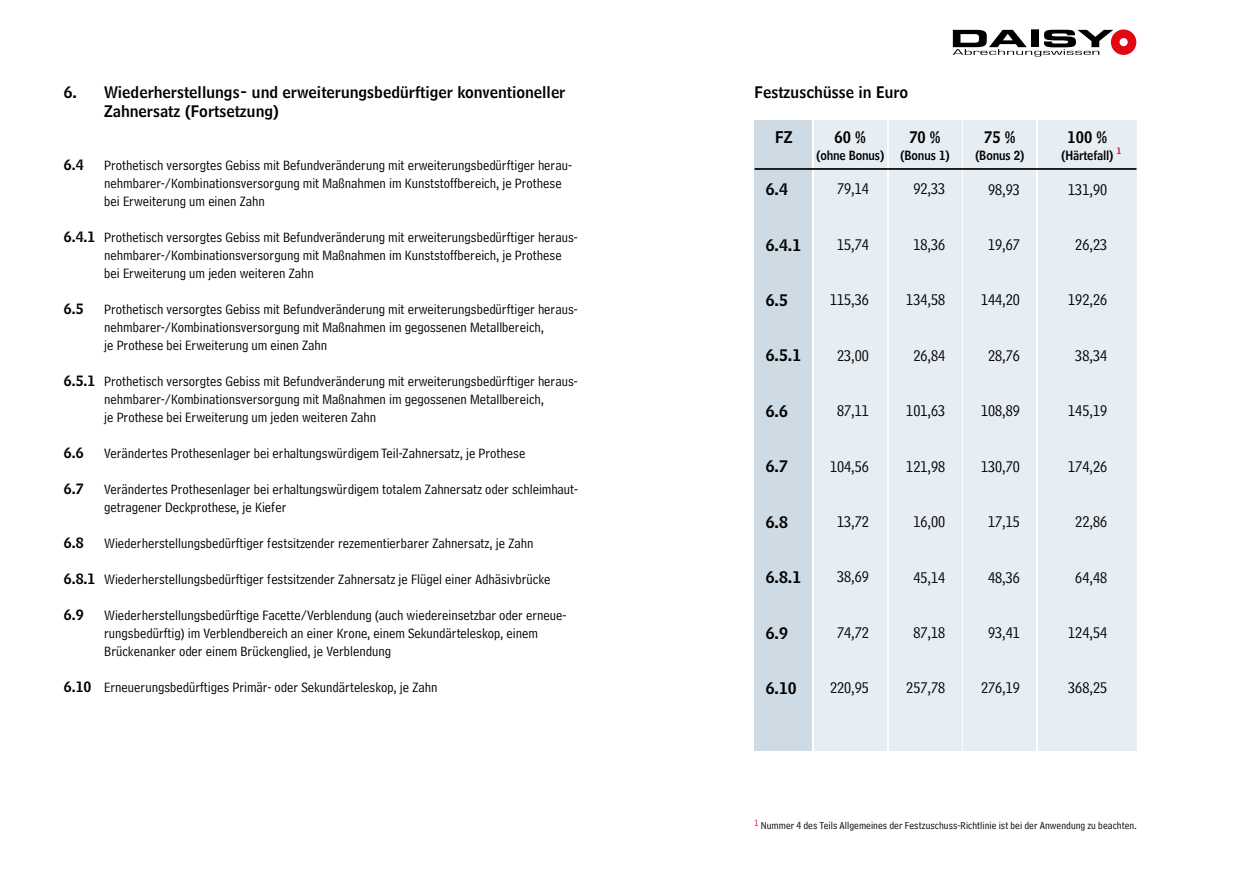
<style>
.page{position:relative;width:1259px;height:893px;background:#fff}
.page>*{position:absolute;margin:0;border:0;box-sizing:border-box;transform-origin:0 0}
.t1{font:15.9px "Bell Centennial Address";color:#000}
.t2{font:15.9px "Bell Centennial Name And Number";color:#000}
.t3{font:15.9px "Bell Centennial Name And Number";color:#000;scale:.93 1}
.t4{font:15.75px/18.9px "Bell Centennial Name And Number";color:#000}
.t5{font:14.25px/18px "Bell Centennial Address";color:#000}
.t6{font:14.25px "Bell Centennial Name And Number";color:#000}
.t7{font:12.6px "Bell Centennial Name And Number";letter-spacing:-.01em;color:#000;scale:.93 1}
.t8{font:10.65px "Bell Centennial Address";letter-spacing:.005em;color:#000}
.t9{font:9.15px "Bell Centennial Address";color:#e30613}
.t10{font:8.85px "Bell Centennial Name And Number";color:#e30613;scale:.93 1}
.s1{font-family:"Bell Centennial Name And Number"}
</style>
<div class="page">
<svg style="left:952px;top:29px;width:184px;height:28px"></svg>
<div style="left:754px;top:121px;width:57px;height:630px;background:#cedbe5"></div>
<div style="left:814px;top:121px;width:72px;height:630px;background:#e6edf3"></div>
<div style="left:889px;top:121px;width:72px;height:630px;background:#e6edf3"></div>
<div style="left:963px;top:121px;width:73px;height:630px;background:#e6edf3"></div>
<div style="left:1038px;top:121px;width:98px;height:630px;background:#e6edf3"></div>
<hr style="left:754px;top:168px;width:382px;height:2px;background:#000">
<p class="t4" style="left:104px;top:82px;width:463px;text-indent:-40px">6. Wiederherstellungs- und erweiterungsbedürftiger konventioneller<br>Zahnersatz (Fortsetzung)</p>
<p class="t6" style="left:64px;top:156px;width:21px">6.4</p>
<p class="t5" style="left:104px;top:157px;width:469px">Prothetisch versorgtes Gebiss mit Befundveränderung mit erweiterungsbedürftiger herau&shy;nehmbarer-/Kombinationsversorgung mit Maßnahmen im Kunststoffbereich, je Prothese bei Erweiterung um einen Zahn</p>
<p class="t5" style="left:104px;top:229px;width:475px;text-indent:-40px"><span class="s1">6.4.1</span> Prothetisch versorgtes Gebiss mit Befundveränderung mit erweiterungsbedürftiger heraus&shy;nehmbarer-/Kombinationsversorgung mit Maßnahmen im Kunststoffbereich, je Prothese bei Erweiterung um jeden weiteren Zahn</p>
<p class="t6" style="left:64px;top:300px;width:21px">6.5</p>
<p class="t5" style="left:104px;top:300px;width:475px">Prothetisch versorgtes Gebiss mit Befundveränderung mit erweiterungsbedürftiger heraus&shy;nehmbarer-/Kombinationsversorgung mit Maßnahmen im gegossenen Metallbereich,<br>je Prothese bei Erweiterung um einen Zahn</p>
<p class="t5" style="left:104px;top:372px;width:475px;text-indent:-40px"><span class="s1">6.5.1</span> Prothetisch versorgtes Gebiss mit Befundveränderung mit erweiterungsbedürftiger heraus&shy;nehmbarer-/Kombinationsversorgung mit Maßnahmen im gegossenen Metallbereich,<br>je Prothese bei Erweiterung um jeden weiteren Zahn</p>
<p class="t6" style="left:64px;top:444px;width:21px">6.6</p>
<p class="t5" style="left:104px;top:444px;width:422px">Verändertes Prothesenlager bei erhaltungswürdigem Teil-Zahnersatz, je Prothese</p>
<p class="t6" style="left:64px;top:480px;width:21px">6.7</p>
<p class="t5" style="left:104px;top:480px;width:475px">Verändertes Prothesenlager bei erhaltungswürdigem totalem Zahnersatz oder schleimhaut&shy;getragener Deckprothese, je Kiefer</p>
<p class="t6" style="left:64px;top:534px;width:21px">6.8</p>
<p class="t5" style="left:104px;top:534px;width:431px">Wiederherstellungsbedürftiger festsitzender rezementierbarer Zahnersatz, je Zahn</p>
<p class="t5" style="left:64px;top:570px;width:488px"><span class="s1">6.8.1</span> Wiederherstellungsbedürftiger festsitzender Zahnersatz je Flügel einer Adhäsivbrücke</p>
<p class="t6" style="left:64px;top:606px;width:21px">6.9</p>
<p class="t5" style="left:104px;top:606px;width:464px">Wiederherstellungsbedürftige Facette/Verblendung (auch wiedereinsetzbar oder erneue&shy;rungsbedürftig) im Verblendbereich an einer Krone, einem Sekundärteleskop, einem<br>Brückenanker oder einem Brückenglied, je Verblendung</p>
<p class="t5" style="left:64px;top:678px;width:375px"><span class="s1">6.10</span> Erneuerungsbedürftiges Primär- oder Sekundärteleskop, je Zahn</p>
<p class="t4" style="left:754px;top:82px;width:155px">Festzuschüsse in Euro</p>
<p class="t2" style="left:775px;top:127px;width:19px">FZ</p>
<p class="t3" style="left:834px;top:127px;width:35px">60 %</p>
<p class="t7" style="left:816px;top:148px;width:75px">(ohne Bonus)</p>
<p class="t3" style="left:909px;top:127px;width:35px">70 %</p>
<p class="t7" style="left:900px;top:148px;width:55px">(Bonus 1)</p>
<p class="t3" style="left:984px;top:127px;width:35px">75 %</p>
<p class="t7" style="left:975px;top:148px;width:55px">(Bonus 2)</p>
<p class="t3" style="left:1067px;top:127px;width:44px">100 %</p>
<p class="t7" style="left:1061px;top:148px;width:58px">(Härtefall)</p>
<p class="t10" style="left:1117px;top:146px;width:6px">1</p>
<p class="t2" style="left:765px;top:179px;width:24px">6.4</p>
<p class="t1" style="left:837px;top:180px;width:33px">79,14</p>
<p class="t1" style="left:913px;top:180px;width:33px">92,33</p>
<p class="t1" style="left:988px;top:180px;width:33px">98,93</p>
<p class="t1" style="left:1068px;top:180px;width:40px">131,90</p>
<p class="t2" style="left:765px;top:235px;width:37px">6.4.1</p>
<p class="t1" style="left:837px;top:235px;width:33px">15,74</p>
<p class="t1" style="left:913px;top:235px;width:33px">18,36</p>
<p class="t1" style="left:988px;top:235px;width:33px">19,67</p>
<p class="t1" style="left:1075px;top:236px;width:33px">26,23</p>
<p class="t2" style="left:765px;top:290px;width:24px">6.5</p>
<p class="t1" style="left:830px;top:291px;width:40px">115,36</p>
<p class="t1" style="left:906px;top:291px;width:40px">134,58</p>
<p class="t1" style="left:981px;top:291px;width:40px">144,20</p>
<p class="t1" style="left:1068px;top:291px;width:40px">192,26</p>
<p class="t2" style="left:765px;top:346px;width:37px">6.5.1</p>
<p class="t1" style="left:837px;top:346px;width:33px">23,00</p>
<p class="t1" style="left:913px;top:346px;width:33px">26,84</p>
<p class="t1" style="left:988px;top:346px;width:33px">28,76</p>
<p class="t1" style="left:1075px;top:346px;width:33px">38,34</p>
<p class="t2" style="left:765px;top:401px;width:24px">6.6</p>
<p class="t1" style="left:837px;top:402px;width:33px">87,11</p>
<p class="t1" style="left:906px;top:402px;width:40px">101,63</p>
<p class="t1" style="left:981px;top:402px;width:40px">108,89</p>
<p class="t1" style="left:1068px;top:402px;width:40px">145,19</p>
<p class="t2" style="left:765px;top:456px;width:24px">6.7</p>
<p class="t1" style="left:830px;top:457px;width:40px">104,56</p>
<p class="t1" style="left:906px;top:457px;width:40px">121,98</p>
<p class="t1" style="left:981px;top:457px;width:40px">130,70</p>
<p class="t1" style="left:1068px;top:457px;width:40px">174,26</p>
<p class="t2" style="left:765px;top:512px;width:24px">6.8</p>
<p class="t1" style="left:837px;top:513px;width:33px">13,72</p>
<p class="t1" style="left:913px;top:513px;width:33px">16,00</p>
<p class="t1" style="left:988px;top:513px;width:33px">17,15</p>
<p class="t1" style="left:1075px;top:513px;width:33px">22,86</p>
<p class="t2" style="left:765px;top:567px;width:37px">6.8.1</p>
<p class="t1" style="left:837px;top:568px;width:33px">38,69</p>
<p class="t1" style="left:913px;top:568px;width:33px">45,14</p>
<p class="t1" style="left:988px;top:568px;width:33px">48,36</p>
<p class="t1" style="left:1075px;top:568px;width:33px">64,48</p>
<p class="t2" style="left:765px;top:623px;width:24px">6.9</p>
<p class="t1" style="left:837px;top:623px;width:33px">74,72</p>
<p class="t1" style="left:913px;top:623px;width:33px">87,18</p>
<p class="t1" style="left:988px;top:623px;width:33px">93,41</p>
<p class="t1" style="left:1068px;top:624px;width:40px">124,54</p>
<p class="t2" style="left:765px;top:678px;width:33px">6.10</p>
<p class="t1" style="left:830px;top:679px;width:40px">220,95</p>
<p class="t1" style="left:906px;top:679px;width:40px">257,78</p>
<p class="t1" style="left:981px;top:679px;width:40px">276,19</p>
<p class="t1" style="left:1068px;top:679px;width:40px">368,25</p>
<p class="t9" style="left:754px;top:818px;width:6px">1</p>
<p class="t8" style="left:761px;top:819px;width:377px">Nummer 4 des Teils Allgemeines der Festzuschuss-Richtlinie ist bei der Anwendung zu beachten.</p>
</div>
